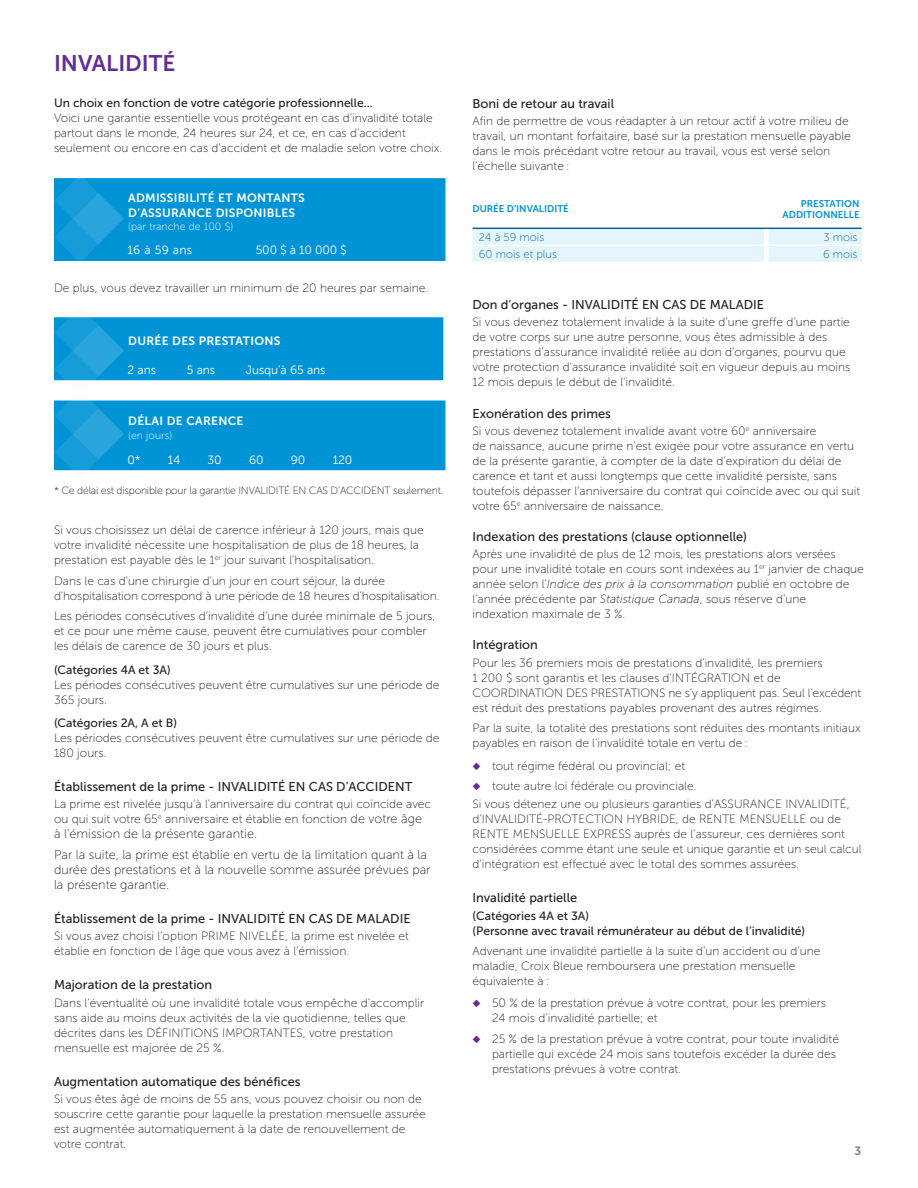
<style>
.page{position:relative;width:918px;height:1188px;background:#fff}
.page>*{position:absolute;margin:0;border:0;box-sizing:border-box;transform-origin:0 0}
.t1{font:22.5px "Museo Sans 700";color:#642d91}
.t2{font:12.75px "Museo Sans 500";color:#231f20}
.t3{font:12.75px/20.4px "Museo Sans 100";color:#231f20}
.t4{font:12px/15px "Museo Sans 100";color:#231f20}
.t5{font:12px/15px "Museo Sans 500";color:#231f20}
.t6{font:12px/15px "Museo Sans 700";letter-spacing:.02em;color:#fff}
.t7{font:12px "Museo Sans 300";letter-spacing:-.01em;color:#fff}
.t8{font:12px "Museo Sans 700";color:#808285}
.t9{font:11.25px "Museo Sans 100";color:#096394}
.t10{font:10.5px "Museo Sans 100";letter-spacing:-.02em;color:#231f20}
.t11{font:10.5px "Museo Sans 100";color:#fff}
.t12{font:9.75px/10.5px "Museo Sans 700";color:#0094d6;text-align:right}
.s1{font-size:12.75px}
.s2{font-style:italic}
.s3{color:#642d91}
</style>
<div class="page">
<div style="left:472px;top:229px;width:390px;height:33px;background:#e4f5fd"></div>
<div style="left:764px;top:229px;width:5px;height:16px;background:#fff"></div>
<div style="left:764px;top:245px;width:5px;height:18px;background:#fff"></div>
<hr style="left:472px;top:245px;width:292px;height:1px;background:#fff">
<hr style="left:769px;top:245px;width:93px;height:1px;background:#fff">
<hr style="left:472px;top:228px;width:294px;height:1px;background:#096394">
<hr style="left:766px;top:228px;width:96px;height:1px;background:#096394">
<svg style="left:54px;top:178px;width:392px;height:83px;background:#0395d6"></svg>
<svg style="left:54px;top:317px;width:392px;height:154px;background:#27a4dc"></svg>
<h1 class="t1" style="left:54px;top:51px;width:123px">INVALIDITÉ</h1>
<p class="t5" style="left:54px;top:96px;width:320px">Un choix en fonction de votre catégorie professionnelle...</p>
<p class="t4" style="left:54px;top:111px;width:390px">Voici une garantie essentielle vous protégeant en cas d’invalidité totale partout dans le monde, 24 heures sur 24, et ce, en cas d’accident seulement ou encore en cas d’accident et de maladie selon votre choix.</p>
<p class="t6" style="left:128px;top:190px;width:178px">ADMISSIBILITÉ ET MONTANTS<br>D’ASSURANCE DISPONIBLES</p>
<p class="t11" style="left:128px;top:221px;width:107px">(par tranche de 100 $)</p>
<p class="t7" style="left:128px;top:244px;width:66px">16 à 59 ans</p>
<p class="t7" style="left:256px;top:244px;width:93px">500 $ à 10 000 $</p>
<p class="t4" style="left:54px;top:280px;width:376px">De plus, vous devez travailler un minimum de 20 heures par semaine.</p>
<p class="t6" style="left:128px;top:334px;width:154px">DURÉE DES PRESTATIONS</p>
<p class="t7" style="left:128px;top:363px;width:30px">2 ans</p>
<p class="t7" style="left:187px;top:363px;width:30px">5 ans</p>
<p class="t7" style="left:246px;top:363px;width:81px">Jusqu’à 65 ans</p>
<p class="t6" style="left:128px;top:414px;width:117px">DÉLAI DE CARENCE</p>
<p class="t11" style="left:128px;top:430px;width:46px">(en jours)</p>
<p class="t7" style="left:128px;top:453px;width:15px">0*</p>
<p class="t7" style="left:168px;top:453px;width:14px">14</p>
<p class="t7" style="left:208px;top:453px;width:16px">30</p>
<p class="t7" style="left:249px;top:453px;width:16px">60</p>
<p class="t7" style="left:291px;top:453px;width:16px">90</p>
<p class="t7" style="left:333px;top:453px;width:21px">120</p>
<p class="t10" style="left:54px;top:484px;width:391px">* Ce délai est disponible pour la garantie INVALIDITÉ EN CAS D’ACCIDENT seulement.</p>
<p class="t4" style="left:54px;top:523px;width:371px">Si vous choisissez un délai de carence inférieur à 120 jours, mais que votre invalidité nécessite une hospitalisation de plus de 18 heures, la prestation est payable dès le 1<sup>er</sup> jour suivant l’hospitalisation.</p>
<p class="t4" style="left:54px;top:573px;width:387px">Dans le cas d’une chirurgie d’un jour en court séjour, la durée d’hospitalisation correspond à une période de 18 heures d’hospitalisation.</p>
<p class="t4" style="left:54px;top:609px;width:383px">Les périodes consécutives d’invalidité d’une durée minimale de 5 jours, et ce pour une même cause, peuvent être cumulatives pour combler les délais de carence de 30 jours et plus.</p>
<p class="t5" style="left:54px;top:662px;width:118px">(Catégories 4A et 3A)</p>
<p class="t4" style="left:54px;top:677px;width:387px">Les périodes consécutives peuvent être cumulatives sur une période de<br>365 jours.</p>
<p class="t5" style="left:54px;top:715px;width:125px">(Catégories 2A, A et B)</p>
<p class="t4" style="left:54px;top:731px;width:387px">Les périodes consécutives peuvent être cumulatives sur une période de<br>180 jours.</p>
<p class="t2" style="left:54px;top:780px;width:360px">Établissement de la prime - INVALIDITÉ EN CAS D’ACCIDENT</p>
<p class="t4" style="left:54px;top:797px;width:379px">La prime est nivelée jusqu’à l’anniversaire du contrat qui coïncide avec ou qui suit votre 65<sup>e</sup> anniversaire et établie en fonction <span class="s1">de votre âge</span></p>
<p class="t3" style="left:54px;top:824px;width:375px">à l’émission de la présente garantie.<br>Par la suite, la prime est établie en vertu de la limitation quant à la</p>
<p class="t3" style="left:54px;top:862px;width:378px;line-height:15px">durée des prestations et à la nouvelle somme assurée prévues par la présente garantie.</p>
<p class="t2" style="left:54px;top:912px;width:358px">Établissement de la prime - INVALIDITÉ EN CAS DE MALADIE</p>
<p class="t4" style="left:54px;top:929px;width:356px">Si vous avez choisi l’option PRIME NIVELÉE, la prime est nivelée et établie en fonction de l’âge que vous avez à l’émission.</p>
<p class="t2" style="left:54px;top:978px;width:160px">Majoration de la prestation</p>
<p class="t4" style="left:54px;top:995px;width:372px">Dans l’éventualité où une invalidité totale vous empêche d’accomplir sans aide au moins deux activités de la vie quotidienne, telles que décrites dans les DÉFINITIONS IMPORTANTES, votre prestation mensuelle est majorée de 25 %.</p>
<p class="t2" style="left:54px;top:1074px;width:248px">Augmentation automatique des bénéfices</p>
<p class="t4" style="left:54px;top:1091px;width:373px">Si vous êtes âgé de moins de 55 ans, vous pouvez choisir ou non de souscrire cette garantie pour laquelle la prestation mensuelle assurée est augmentée automatiquement à la date de renouvellement de votre contrat.</p>
<p class="t2" style="left:472px;top:96px;width:143px">Boni de retour au travail</p>
<p class="t4" style="left:472px;top:114px;width:380px">Afin de permettre de vous réadapter à un retour actif à votre milieu de travail, un montant forfaitaire, basé sur la prestation mensuelle payable dans le mois précédant votre retour au travail, vous est versé selon l’échelle suivante :</p>
<p class="t12" style="left:472px;top:204px;width:98px">DURÉE D’INVALIDITÉ</p>
<p class="t12" style="left:783px;top:198px;width:79px">PRESTATION<br>ADDITIONNELLE</p>
<p class="t9" style="left:479px;top:231px;width:67px">24 à 59 mois</p>
<p class="t9" style="left:823px;top:231px;width:36px">3 mois</p>
<p class="t9" style="left:479px;top:248px;width:79px">60 mois et plus</p>
<p class="t9" style="left:823px;top:248px;width:36px">6 mois</p>
<p class="t2" style="left:472px;top:298px;width:293px">Don d’organes - INVALIDITÉ EN CAS DE MALADIE</p>
<p class="t4" style="left:472px;top:315px;width:379px">Si vous devenez totalement invalide à la suite d’une greffe d’une partie de votre corps sur une autre personne, vous êtes admissible à des prestations d’assurance invalidité reliée au don d’organes, pourvu que votre protection d’assurance invalidité soit en vigueur depuis au moins 12 mois depuis le début de l’invalidité.</p>
<p class="t2" style="left:472px;top:406px;width:140px">Exonération des primes</p>
<p class="t4" style="left:472px;top:423px;width:389px">Si vous devenez totalement invalide avant votre 60<sup>e</sup> anniversaire<br>de naissance, aucune prime n’est exigée pour votre assurance en vertu de la présente garantie, à compter de la date d’expiration du délai de carence et tant et aussi longtemps que cette invalidité persiste, sans toutefois dépasser l’anniversaire du contrat qui coïncide avec ou qui suit votre 65<sup>e</sup> anniversaire de naissance.</p>
<p class="t2" style="left:472px;top:530px;width:276px">Indexation des prestations (clause optionnelle)</p>
<p class="t4" style="left:472px;top:547px;width:393px">Après une invalidité de plus de 12 mois, les prestations alors versées pour une invalidité totale en cours sont indexées au 1<sup>er</sup> janvier de chaque année selon l’<span class="s2">Indice des prix à la consommation</span> publié en octobre de l’année précédente par <span class="s2">Statistique Canada</span>, sous réserve d’une indexation maximale de 3 %.</p>
<p class="t2" style="left:472px;top:638px;width:67px">Intégration</p>
<p class="t4" style="left:472px;top:655px;width:390px">Pour les 36 premiers mois de prestations d’invalidité, les premiers<br>1 200 $ sont garantis et les clauses d’INTÉGRATION et de COORDINATION DES PRESTATIONS ne s’y appliquent pas. Seul l’excédent est réduit des prestations payables provenant des autres régimes.</p>
<p class="t4" style="left:472px;top:720px;width:390px">Par la suite, la totalité des prestations sont réduites des montants initiaux payables en raison de l’invalidité totale en vertu de :</p>
<p class="t4" style="left:472px;top:758px;width:214px"><span class="s3">◆</span> tout régime fédéral ou provincial; et</p>
<p class="t4" style="left:472px;top:777px;width:379px;line-height:18.3px"><span class="s3">◆</span> toute autre loi fédérale ou provinciale.<br>Si vous détenez une ou plusieurs garanties d’ASSURANCE INVALIDITÉ,</p>
<p class="t4" style="left:472px;top:812px;width:391px">d’INVALIDITÉ-PROTECTION HYBRIDE, de RENTE MENSUELLE ou de RENTE MENSUELLE EXPRESS auprès de l’assureur, ces dernières sont considérées comme étant une seule et unique garantie et un seul calcul d’intégration est effectué avec le total des sommes assurées.</p>
<p class="t2" style="left:472px;top:891px;width:106px">Invalidité partielle</p>
<p class="t5" style="left:472px;top:908px;width:334px">(Catégories 4A et 3A)<br>(Personne avec travail rémunérateur au début de l’invalidité)</p>
<p class="t4" style="left:472px;top:943px;width:349px">Advenant une invalidité partielle à la suite d’un accident ou d’une maladie, Croix Bleue remboursera une prestation mensuelle équivalente à :</p>
<p class="t4" style="left:492px;top:996px;width:336px;text-indent:-20px"><span class="s3">◆</span> 50 % de la prestation prévue à votre contrat, pour les premiers<br>24 mois d’invalidité partielle; et</p>
<p class="t4" style="left:492px;top:1031px;width:349px;text-indent:-20px"><span class="s3">◆</span> 25 % de la prestation prévue à votre contrat, pour toute invalidité partielle qui excède 24 mois sans toutefois excéder la durée des prestations prévues à votre contrat.</p>
<p class="t8" style="left:854px;top:1144px;width:8px">3</p>
</div>
